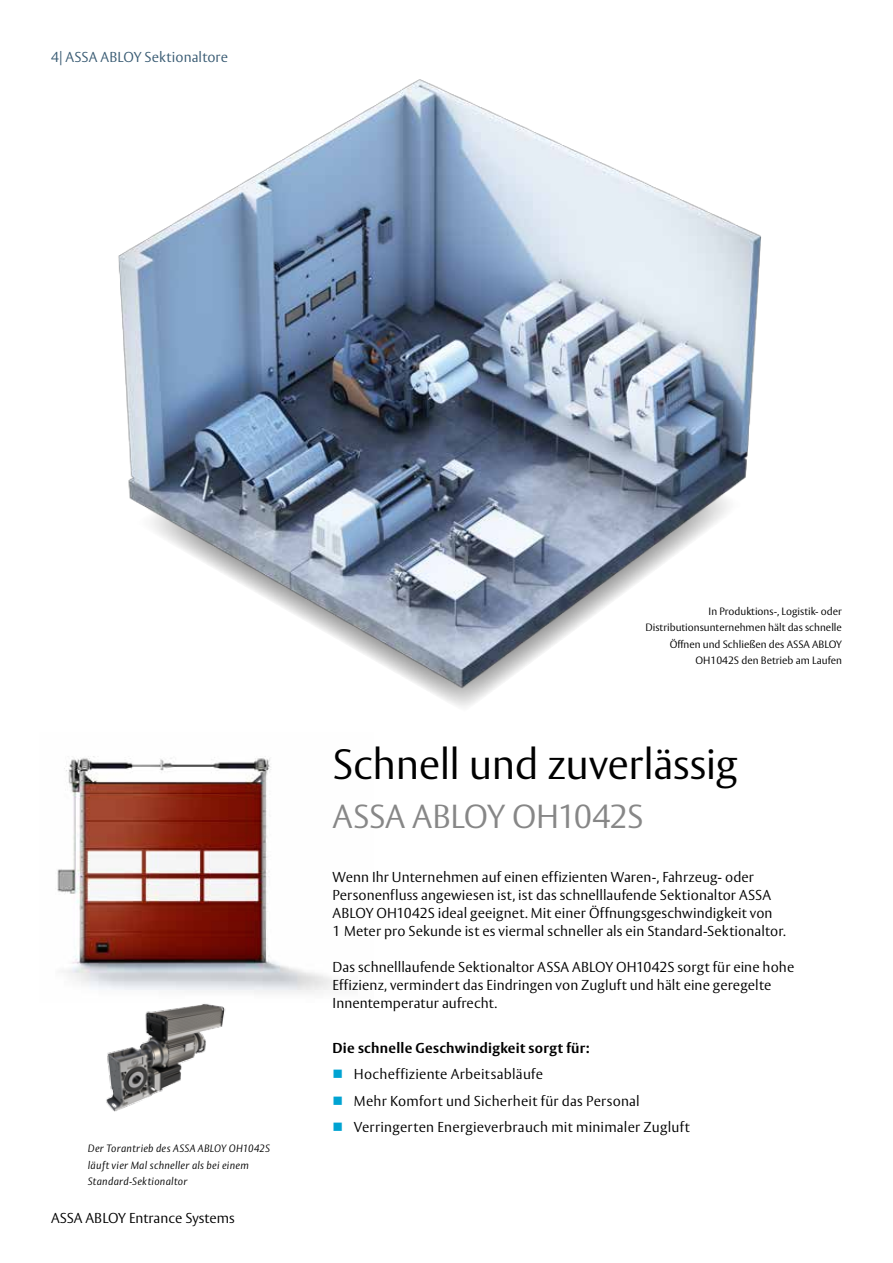
<style>
.page{position:relative;width:893px;height:1263px;background:#fff}
.page>*{position:absolute;margin:0;border:0;box-sizing:border-box;transform-origin:0 0}
.t1{font:300 42px "ASSA Vesta";letter-spacing:-.01em;color:#000}
.t2{font:300 33px "ASSA Vesta";letter-spacing:-.02em;color:#878787}
.t3{font:300 14.25px/18px "ASSA Vesta";letter-spacing:.005em;color:#000}
.t4{font:700 14.25px "ASSA Vesta";letter-spacing:.02em;color:#000}
.t5{font:300 14.25px "ASSA Vesta";letter-spacing:.005em;color:#395b73}
.t6{font:300 10.5px/16.5px "ASSA Vesta";color:#000;text-align:right}
.t7{font:italic 300 10.5px/16.5px "ASSA Vesta";letter-spacing:.025em;color:#000}
.s1{color:#00a3d2}
</style>
<div class="page">
<img style="left:57px;top:756px;width:284px;height:237px">
<img style="left:118px;top:79px;width:643px;height:628px">
<img style="left:59px;top:991px;width:192px;height:121px">
<p class="t5" style="left:51px;top:48px;width:179px">4| ASSA ABLOY Sektionaltore</p>
<p class="t7" style="left:88px;top:1140px;width:184px">Der Torantrieb des ASSA ABLOY OH1042S läuft vier Mal schneller als bei einem<br>Standard-Sektionaltor</p>
<p class="t3" style="left:51px;top:1210px;width:185px">ASSA ABLOY Entrance Systems</p>
<p class="t6" style="left:645px;top:603px;width:198px">In Produktions-, Logistik- oder Distributionsunternehmen hält das schnelle Öffnen und Schließen des ASSA ABLOY OH1042S den Betrieb am Laufen</p>
<h1 class="t1" style="left:333px;top:739px;width:406px">Schnell und zuverlässig</h1>
<h2 class="t2" style="left:333px;top:797px;width:313px">ASSA ABLOY OH1042S</h2>
<p class="t3" style="left:333px;top:868px;width:455px">Wenn Ihr Unternehmen auf einen effizienten Waren-, Fahrzeug- oder Personenfluss angewiesen ist, ist das schnelllaufende Sektionaltor ASSA ABLOY OH1042S ideal geeignet. Mit einer Öffnungsgeschwindigkeit von<br>1 Meter pro Sekunde ist es viermal schneller als ein Standard-Sektionaltor.</p>
<p class="t3" style="left:333px;top:958px;width:463px">Das schnelllaufende Sektionaltor ASSA ABLOY OH1042S sorgt für eine hohe<br>Effizienz, vermindert das Eindringen von Zugluft und hält eine geregelte<br>Innentemperatur aufrecht.</p>
<p class="t4" style="left:333px;top:1039px;width:258px">Die schnelle Geschwindigkeit sorgt für:</p>
<p class="t3" style="left:333px;top:1066px;width:212px"><span class="s1">■</span> Hocheffiziente Arbeitsabläufe</p>
<p class="t3" style="left:333px;top:1092px;width:309px"><span class="s1">■</span> Mehr Komfort und Sicherheit für das Personal</p>
<p class="t3" style="left:333px;top:1119px;width:359px"><span class="s1">■</span> Verringerten Energieverbrauch mit minimaler Zugluft</p>
</div>
